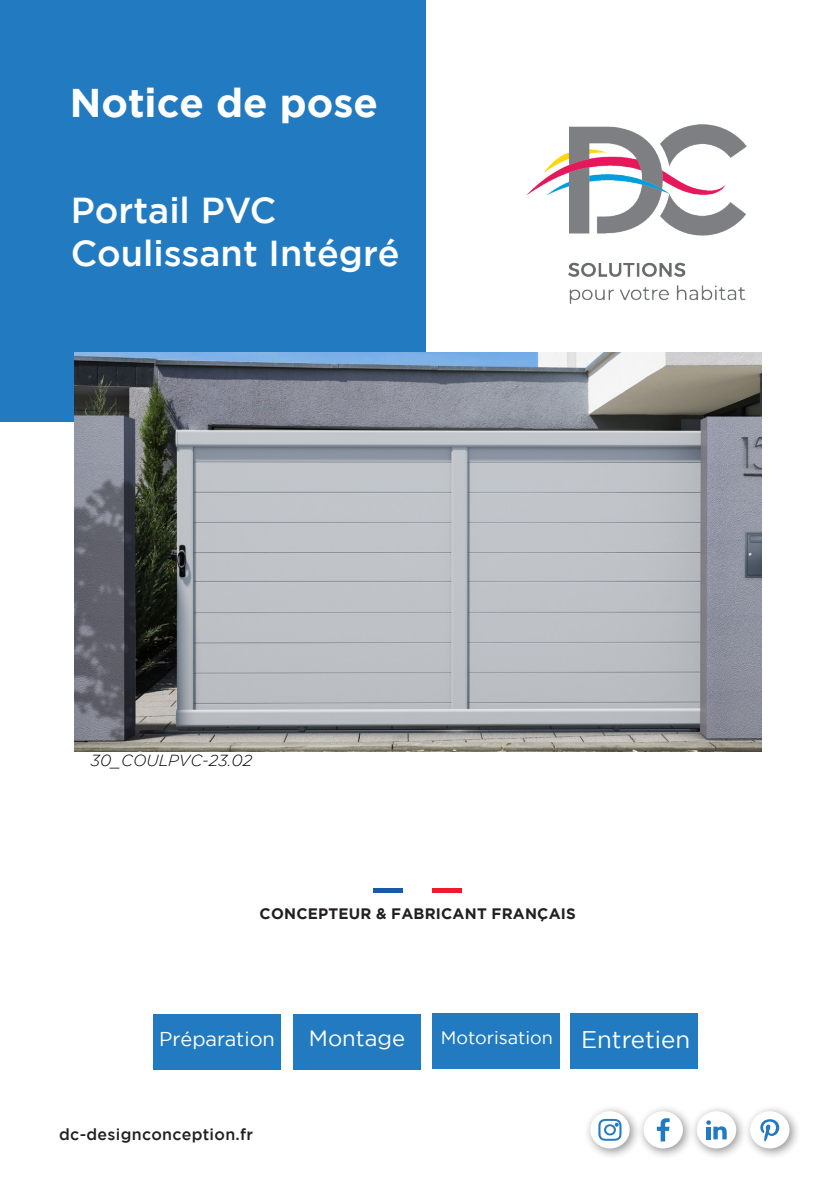
<style>
.page{position:relative;width:840px;height:1191px;background:#fff}
.page>*{position:absolute;margin:0;border:0;box-sizing:border-box;transform-origin:0 0}
.t1{font:700 40px "Gotham";color:#fff}
.t2{font:500 36px "Gotham";color:#fff}
.t3{font:24px "Gotham";color:#fff}
.t4{font:22px "Gotham";color:#fff}
.t5{font:20px "Gotham";color:#fff}
.t6{font:18px "Gotham";color:#fff}
.t7{font:500 16px "Gotham";letter-spacing:.02em;color:#231f20}
.t8{font:italic 300 16px "Gotham";color:#000}
.t9{font:700 15.2px "Gotham";letter-spacing:.015em;color:#231f20}
</style>
<div class="page">
<div style="left:0;top:0;width:425px;height:421px;background:#227bc0"></div>
<img style="left:526px;top:125px;width:220px;height:179px">
<div style="left:293px;top:1014px;width:127px;height:55px;background:#227bc0"></div>
<div style="left:582px;top:1103px;width:59px;height:57px;background:#231f20;opacity:.5"></div>
<div style="left:590px;top:1111px;width:39px;height:37px;background:#fff;border-radius:50%"></div>
<svg style="left:598px;top:1119px;width:23px;height:21px"></svg>
<div style="left:689px;top:1103px;width:58px;height:57px;background:#231f20;opacity:.5"></div>
<div style="left:696px;top:1111px;width:39px;height:37px;background:#fff;border-radius:50%"></div>
<svg style="left:706px;top:1120px;width:20px;height:19px"></svg>
<div style="left:742px;top:1103px;width:58px;height:57px;background:#231f20;opacity:.5"></div>
<div style="left:749px;top:1111px;width:40px;height:37px;background:#fff;border-radius:50%"></div>
<svg style="left:760px;top:1119px;width:18px;height:22px"></svg>
<div style="left:635px;top:1103px;width:59px;height:57px;background:#231f20;opacity:.5"></div>
<div style="left:643px;top:1111px;width:39px;height:37px;background:#fff;border-radius:50%"></div>
<svg style="left:656px;top:1118px;width:13px;height:23px"></svg>
<img style="left:75px;top:353px;width:685px;height:398px">
<div style="left:153px;top:1014px;width:127px;height:55px;background:#227bc0"></div>
<div style="left:431px;top:1013px;width:128px;height:56px;background:#227bc0"></div>
<div style="left:570px;top:1013px;width:127px;height:55px;background:#227bc0"></div>
<div style="left:373px;top:887px;width:30px;height:5px;background:#185aaa"></div>
<div style="left:432px;top:887px;width:29px;height:5px;background:#ee1b2d"></div>
<p class="t1" style="left:70px;top:80px;width:309px">Notice de pose</p>
<p class="t2" style="left:71px;top:190px;width:207px">Portail PVC</p>
<p class="t2" style="left:71px;top:233px;width:330px">Coulissant Intégré</p>
<p class="t8" style="left:90px;top:751px;width:163px">30_COULPVC-23.02</p>
<p class="t9" style="left:259px;top:905px;width:317px">CONCEPTEUR &amp; FABRICANT FRANÇAIS</p>
<p class="t5" style="left:159px;top:1028px;width:117px">Préparation</p>
<p class="t6" style="left:440px;top:1028px;width:113px">Motorisation</p>
<p class="t3" style="left:580px;top:1026px;width:110px">Entretien</p>
<p class="t4" style="left:309px;top:1026px;width:98px">Montage</p>
<p class="t7" style="left:59px;top:1125px;width:195px">dc-designconception.fr</p>
</div>
